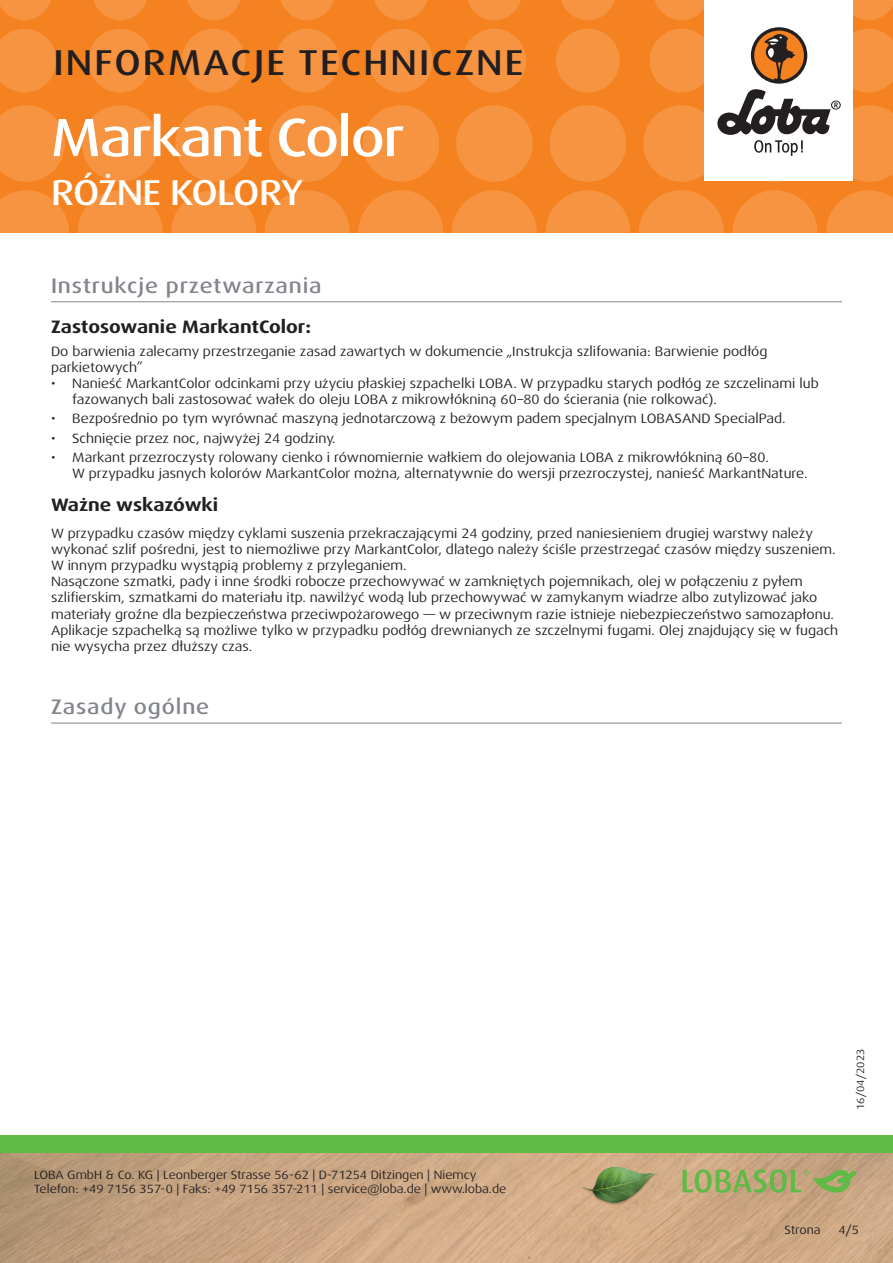
<style>
.page{position:relative;width:893px;height:1263px;background:#fff}
.page>*{position:absolute;margin:0;border:0;box-sizing:border-box;transform-origin:0 0}
.t1{font:500 expanded 54px "Dax Pro";letter-spacing:-.025em;color:#fff}
.t2{font:500 expanded 36px "Dax Pro";letter-spacing:.06em;color:#231f20}
.t3{font:500 expanded 36px "Dax Pro";letter-spacing:-.03em;color:#fff}
.Titel_grau{font:500 expanded 21px "Dax Pro";letter-spacing:.04em;color:#82858b}
.t4{font:700 expanded 18px "Dax Pro";color:#231f20}
.Text{font:expanded 13.5px/16.2px "Dax Pro";color:#231f20}
.t5{font:expanded 12px/14.4px "Dax Pro";color:#231f20}
.t6{font:expanded 10.5px "Dax Pro";color:#231f20}
</style>
<div class="page">
<div style="left:0;top:0;width:893px;height:233px;background:#f58220"></div>
<svg style="left:0;top:190px;width:69px;height:43px"></svg>
<svg style="left:78px;top:190px;width:85px;height:85px;fill:#f69441"></svg>
<svg style="left:171px;top:190px;width:85px;height:85px;fill:#f69441"></svg>
<svg style="left:265px;top:190px;width:85px;height:85px;fill:#f69441"></svg>
<svg style="left:358px;top:190px;width:85px;height:85px;fill:#f69441"></svg>
<svg style="left:545px;top:190px;width:85px;height:85px;fill:#f69441"></svg>
<svg style="left:452px;top:190px;width:85px;height:85px;fill:#f69441"></svg>
<svg style="left:732px;top:190px;width:85px;height:85px;fill:#f69441"></svg>
<svg style="left:639px;top:190px;width:85px;height:85px;fill:#f69441"></svg>
<svg style="left:826px;top:190px;width:67px;height:43px"></svg>
<svg style="left:0;top:105px;width:65px;height:77px"></svg>
<svg style="left:82px;top:105px;width:76px;height:77px"></svg>
<svg style="left:175px;top:105px;width:77px;height:77px"></svg>
<svg style="left:269px;top:105px;width:76px;height:77px"></svg>
<svg style="left:456px;top:105px;width:77px;height:77px"></svg>
<svg style="left:362px;top:105px;width:77px;height:77px"></svg>
<svg style="left:550px;top:105px;width:76px;height:77px"></svg>
<svg style="left:0;top:29px;width:56px;height:63px"></svg>
<svg style="left:182px;top:29px;width:64px;height:63px"></svg>
<svg style="left:88px;top:29px;width:64px;height:63px"></svg>
<svg style="left:275px;top:29px;width:64px;height:63px"></svg>
<svg style="left:462px;top:29px;width:64px;height:63px"></svg>
<svg style="left:369px;top:29px;width:64px;height:63px"></svg>
<svg style="left:556px;top:29px;width:64px;height:63px"></svg>
<svg style="left:0;top:0;width:51px;height:20px"></svg>
<svg style="left:187px;top:0;width:53px;height:20px"></svg>
<svg style="left:468px;top:0;width:53px;height:20px"></svg>
<svg style="left:655px;top:0;width:49px;height:20px"></svg>
<svg style="left:93px;top:0;width:54px;height:20px"></svg>
<svg style="left:374px;top:0;width:54px;height:20px"></svg>
<svg style="left:281px;top:0;width:53px;height:20px"></svg>
<svg style="left:561px;top:0;width:54px;height:20px"></svg>
<svg style="left:853px;top:0;width:40px;height:20px"></svg>
<img style="left:0;top:1152px;width:893px;height:111px">
<div style="left:0;top:1135px;width:893px;height:17px;background:#60bb46"></div>
<div style="left:704px;top:0;width:149px;height:181px;background:#fff"></div>
<svg style="left:643px;top:29px;width:250px;height:153px"></svg>
<img style="left:578px;top:1161px;width:82px;height:81px">
<svg style="left:682px;top:1169px;width:175px;height:24px;background:#9fac69"></svg>
<hr style="left:51px;top:723px;width:791px;height:1px;background:#82858b">
<hr style="left:51px;top:301px;width:791px;height:1px;background:#82858b">
<h2 class="t2" style="left:53px;top:40px;width:471px">INFORMACJE TECHNICZNE</h2>
<p class="t1" style="left:51px;top:103px;width:355px">Markant Color</p>
<h2 class="t3" style="left:51px;top:169px;width:253px">RÓŻNE KOLORY</h2>
<p class="Titel_grau" style="left:51px;top:272px;width:272px">Instrukcje przetwarzania</p>
<p class="t4" style="left:51px;top:315px;width:262px">Zastosowanie MarkantColor:</p>
<p class="Text" style="left:51px;top:343px;width:718px">Do barwienia zalecamy przestrzeganie zasad zawartych w dokumencie „Instrukcja szlifowania: Barwienie podłóg parkietowych”</p>
<p class="Text" style="left:72px;top:375px;width:748px;text-indent:-21px">• Nanieść MarkantColor odcinkami przy użyciu płaskiej szpachelki LOBA. W przypadku starych podłóg ze szczelinami lub fazowanych bali zastosować wałek do oleju LOBA z mikrowłókniną 60–80 do ścierania (nie rolkować).</p>
<p class="Text" style="left:51px;top:411px;width:736px">• Bezpośrednio po tym wyrównać maszyną jednotarczową z beżowym padem specjalnym LOBASAND SpecialPad.</p>
<p class="Text" style="left:51px;top:430px;width:286px">• Schnięcie przez noc, najwyżej 24 godziny.</p>
<p class="Text" style="left:72px;top:449px;width:737px;text-indent:-21px">• Markant przezroczysty rolowany cienko i równomiernie wałkiem do olejowania LOBA z mikrowłókniną 60–80.<br>W przypadku jasnych kolorów MarkantColor można, alternatywnie do wersji przezroczystej, nanieść MarkantNature.</p>
<p class="t4" style="left:51px;top:493px;width:169px">Ważne wskazówki</p>
<p class="Text" style="left:51px;top:525px;width:786px">W przypadku czasów między cyklami suszenia przekraczającymi 24 godziny, przed naniesieniem drugiej warstwy należy wykonać szlif pośredni, jest to niemożliwe przy MarkantColor, dlatego należy ściśle przestrzegać czasów między suszeniem.<br>W innym przypadku wystąpią problemy z przyleganiem.</p>
<p class="Text" style="left:51px;top:573px;width:784px">Nasączone szmatki, pady i inne środki robocze przechowywać w zamkniętych pojemnikach, olej w połączeniu z pyłem szlifierskim, szmatkami do materiału itp. nawilżyć wodą lub przechowywać w zamykanym wiadrze albo zutylizować jako materiały groźne dla bezpieczeństwa przeciwpożarowego — w przeciwnym razie istnieje niebezpieczeństwo samozapłonu.</p>
<p class="Text" style="left:51px;top:622px;width:789px">Aplikacje szpachelką są możliwe tylko w przypadku podłóg drewnianych ze szczelnymi fugami. Olej znajdujący się w fugach nie wysycha przez dłuższy czas.</p>
<p class="Titel_grau" style="left:51px;top:693px;width:160px">Zasady ogólne</p>
<p class="t5" style="left:34px;top:1167px;width:474px">LOBA GmbH &amp; Co. KG | Leonberger Strasse 56-62 | D-71254 Ditzingen | Niemcy<br>Telefon: +49 7156 357-0 | Faks: +49 7156 357-211 | service@loba.de | www.loba.de</p>
<p class="t6" style="left:854px;top:1110px;width:63px;rotate:-90deg">16/04/2023</p>
<p class="t5" style="left:785px;top:1223px;width:38px">Strona</p>
<p class="t5" style="left:838px;top:1223px;width:22px">4/5</p>
</div>
